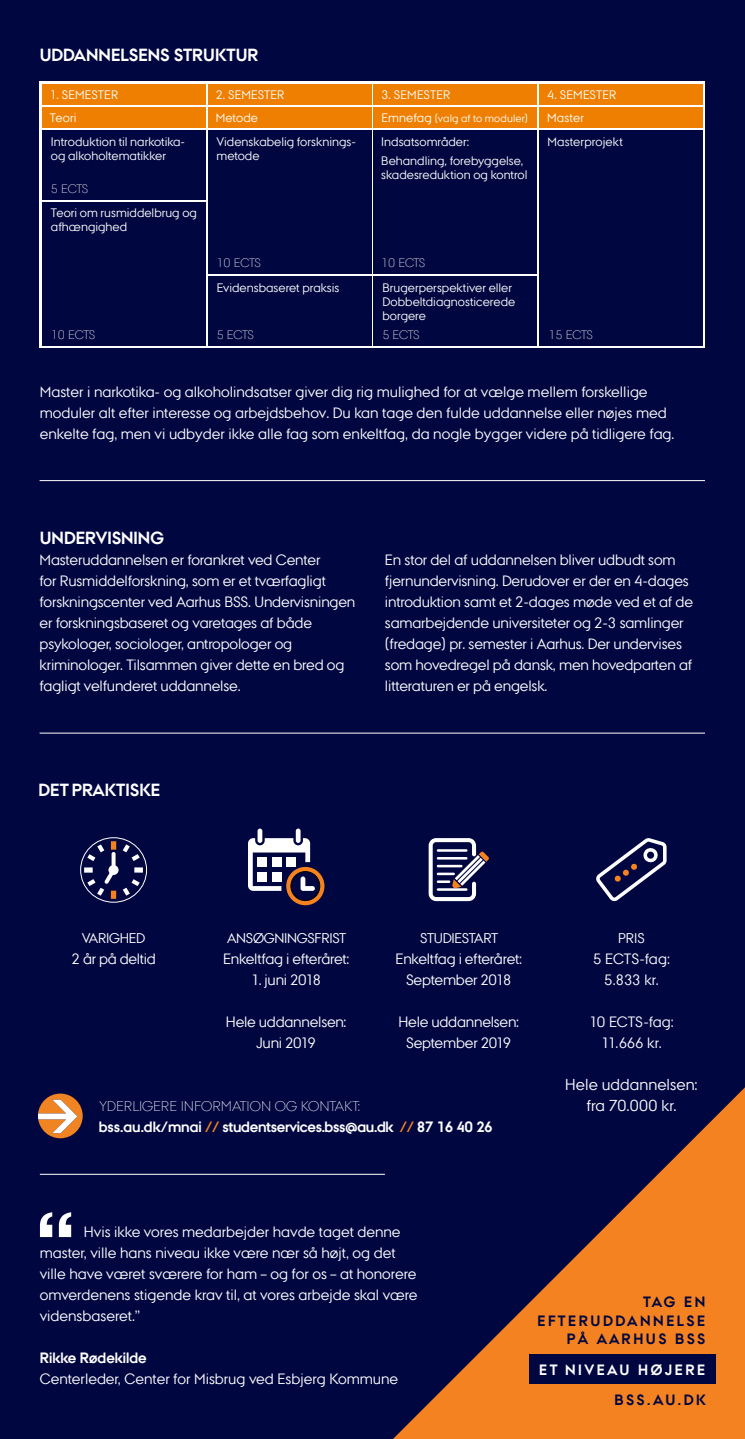
<style>
.page{position:relative;width:745px;height:1439px;background:#fff}
.page>*{position:absolute;margin:0;border:0;box-sizing:border-box;transform-origin:0 0}
.t1{font:700 94.5px "AU Passata";color:#fff}
.t2{font:700 17.5px "AU Passata";color:#fff}
.t3{font:15.75px/21px "AU Passata";letter-spacing:.005em;color:#fff;text-align:center}
.t4{font:14.88px/21px "AU Passata";letter-spacing:-.01em;color:#fff;text-align:center}
.t5{font:700 14.88px "AU Passata";letter-spacing:-.02em;color:#fff}
.t6{font:700 14.88px/18.7px "AU Passata";letter-spacing:.17em;color:#000640;text-align:right}
.t7{font:700 14.88px "AU Passata";color:#fff}
.t8{font:700 14.88px "AU Passata";letter-spacing:.17em;color:#fff}
.t9{font:14px "AU Passata";letter-spacing:-.02em;color:#fff}
.t10{font:300 14px "AU Passata";color:#fff}
.t11{font:12.25px/14px "AU Passata";letter-spacing:.005em;color:#fff}
.t12{font:300 12.25px "AU Passata";letter-spacing:-.05em;color:#fff}
.t13{font:10.5px "AU Passata";letter-spacing:.015em;color:#fff}
.s1{font-size:12.25px}
.s2{color:#f58220}
</style>
<div class="page">
<div style="left:0;top:0;width:744px;height:1439px;background:#000640"></div>
<svg style="left:40px;top:82px;width:664px;height:266px;fill:#fff"></svg>
<hr style="left:40px;top:480px;width:664px;height:1px;background:#fff">
<hr style="left:40px;top:733px;width:664px;height:1px;background:#fff">
<svg style="left:38px;top:1093px;width:45px;height:45px"></svg>
<div style="left:111px;top:841px;width:5px;height:8px;background:#f58220"></div>
<div style="left:84px;top:867px;width:9px;height:5px;background:#fff"></div>
<div style="left:111px;top:890px;width:5px;height:9px;background:#f58220"></div>
<div style="left:134px;top:867px;width:9px;height:5px;background:#fff"></div>
<svg style="left:87px;top:844px;width:53px;height:51px"></svg>
<div style="left:80px;top:837px;width:67px;height:65px;border:1px solid #fff;border-radius:50%"></div>
<div style="left:257px;top:828px;width:5px;height:15px;background:#fff;border-radius:2px"></div>
<div style="left:295px;top:828px;width:5px;height:15px;background:#fff;border-radius:2px"></div>
<svg style="left:286px;top:867px;width:38px;height:38px"></svg>
<div style="left:291px;top:871px;width:28px;height:29px;background:#000640;border-radius:50%"></div>
<div style="left:290px;top:871px;width:30px;height:30px;border:1px solid #000;border-radius:50%"></div>
<svg style="left:248px;top:838px;width:67px;height:53px"></svg>
<svg style="left:596px;top:838px;width:70px;height:64px"></svg>
<svg style="left:428px;top:838px;width:61px;height:63px"></svg>
<div style="left:42px;top:107px;width:163px;height:21px;background:#ee7f00"></div>
<div style="left:42px;top:84px;width:163px;height:21px;background:#ee7f00"></div>
<div style="left:208px;top:107px;width:163px;height:21px;background:#ee7f00"></div>
<div style="left:208px;top:84px;width:163px;height:21px;background:#ee7f00"></div>
<div style="left:373px;top:107px;width:163px;height:21px;background:#ee7f00"></div>
<div style="left:373px;top:84px;width:163px;height:21px;background:#ee7f00"></div>
<div style="left:539px;top:107px;width:163px;height:21px;background:#ee7f00"></div>
<div style="left:539px;top:84px;width:163px;height:21px;background:#ee7f00"></div>
<div style="left:42px;top:130px;width:163px;height:70px;background:#000640"></div>
<div style="left:208px;top:276px;width:163px;height:69px;background:#000640"></div>
<div style="left:373px;top:276px;width:163px;height:69px;background:#000640"></div>
<div style="left:42px;top:202px;width:163px;height:74px;background:#000640"></div>
<div style="left:42px;top:276px;width:163px;height:69px;background:#000640"></div>
<div style="left:208px;top:130px;width:163px;height:70px;background:#000640"></div>
<div style="left:208px;top:200px;width:163px;height:74px;background:#000640"></div>
<div style="left:373px;top:130px;width:163px;height:70px;background:#000640"></div>
<div style="left:373px;top:200px;width:163px;height:74px;background:#000640"></div>
<div style="left:539px;top:130px;width:163px;height:70px;background:#000640"></div>
<div style="left:539px;top:200px;width:163px;height:74px;background:#000640"></div>
<div style="left:539px;top:274px;width:163px;height:71px;background:#000640"></div>
<hr style="left:40px;top:1174px;width:344px;height:1px;background:#fff">
<svg style="left:393px;top:1088px;width:351px;height:351px"></svg>
<div style="left:528px;top:1354px;width:187px;height:30px;background:#000640"></div>
<p class="t2" style="left:40px;top:44px;width:220px">UDDANNELSENS STRUKTUR</p>
<p class="t11" style="left:50px;top:87px;width:70px">1. SEMESTER</p>
<p class="t11" style="left:215px;top:87px;width:70px">2. SEMESTER</p>
<p class="t11" style="left:381px;top:87px;width:70px">3. SEMESTER</p>
<p class="t11" style="left:50px;top:110px;width:28px">Teori</p>
<p class="t11" style="left:215px;top:110px;width:44px">Metode</p>
<p class="t13" style="left:381px;top:112px;width:148px"><span class="s1">Emnefag</span> (valg af to moduler)</p>
<p class="t11" style="left:51px;top:134px;width:136px">Introduktion til narkotika&shy;og alkoholtematikker</p>
<p class="t12" style="left:51px;top:181px;width:39px">5 ECTS</p>
<p class="t11" style="left:51px;top:206px;width:147px">Teori om rusmiddelbrug og afhængighed</p>
<p class="t11" style="left:216px;top:134px;width:141px">Videnskabelig forsknings&shy;metode</p>
<p class="t11" style="left:381px;top:132px;width:143px;line-height:18.9px">Indsatsområder:<br>Behandling, forebyggelse,</p>
<p class="t11" style="left:381px;top:167px;width:148px">skadesreduktion og kontrol</p>
<p class="t12" style="left:216px;top:255px;width:46px">10 ECTS</p>
<p class="t12" style="left:381px;top:255px;width:46px">10 ECTS</p>
<p class="t11" style="left:216px;top:280px;width:124px">Evidensbaseret praksis</p>
<p class="t11" style="left:382px;top:280px;width:134px">Brugerperspektiver eller<br>Dobbeltdiagnosticerede borgere</p>
<p class="t11" style="left:547px;top:87px;width:71px">4. SEMESTER</p>
<p class="t11" style="left:547px;top:110px;width:38px">Master</p>
<p class="t11" style="left:547px;top:134px;width:77px">Masterprojekt</p>
<p class="t12" style="left:51px;top:327px;width:46px">10 ECTS</p>
<p class="t12" style="left:216px;top:327px;width:39px">5 ECTS</p>
<p class="t12" style="left:382px;top:327px;width:39px">5 ECTS</p>
<p class="t12" style="left:548px;top:327px;width:46px">15 ECTS</p>
<p class="t4" style="left:40px;top:381px;width:635px;text-align:left">Master i narkotika- og alkoholindsatser giver dig rig mulighed for at vælge mellem forskellige moduler alt efter interesse og arbejdsbehov. Du kan tage den fulde uddannelse eller nøjes med enkelte fag, men vi udbyder ikke alle fag som enkeltfag, da nogle bygger videre på tidligere fag.</p>
<p class="t2" style="left:40px;top:527px;width:125px">UNDERVISNING</p>
<p class="t4" style="left:40px;top:549px;width:317px;text-align:left">Masteruddannelsen er forankret ved Center<br>for Rusmiddelforskning, som er et tværfagligt forskningscenter ved Aarhus BSS. Undervisningen er forskningsbaseret og varetages af både psykologer, sociologer, antropologer og kriminologer. Tilsammen giver dette en bred og fagligt velfunderet uddannelse.</p>
<p class="t4" style="left:385px;top:549px;width:309px;text-align:left">En stor del af uddannelsen bliver udbudt som fjernundervisning. Derudover er der en 4-dages introduktion samt et 2-dages møde ved et af de samarbejdende universiteter og 2-3 samlinger (fredage) pr. semester i Aarhus. Der undervises som hovedregel på dansk, men hovedparten af litteraturen er på engelsk.</p>
<p class="t2" style="left:38px;top:779px;width:123px">DET PRAKTISKE</p>
<p class="t9" style="left:82px;top:930px;width:65px">VARIGHED</p>
<p class="t4" style="left:71px;top:948px;width:86px">2 år på deltid</p>
<p class="t9" style="left:227px;top:930px;width:121px">ANSØGNINGSFRIST</p>
<p class="t4" style="left:223px;top:948px;width:128px">Enkeltfag i efteråret:</p>
<p class="t4" style="left:251px;top:969px;width:71px">1. juni 2018</p>
<p class="t4" style="left:226px;top:1011px;width:122px">Hele uddannelsen:<br>Juni 2019</p>
<p class="t9" style="left:420px;top:930px;width:79px">STUDIESTART</p>
<p class="t4" style="left:395px;top:948px;width:128px">Enkeltfag i efteråret:<br>September 2018</p>
<p class="t4" style="left:398px;top:1011px;width:122px">Hele uddannelsen:<br>September 2019</p>
<p class="t10" style="left:99px;top:1098px;width:262px">YDERLIGERE INFORMATION OG KONTAKT:</p>
<p class="t5" style="left:99px;top:1118px;width:395px">bss.au.dk/mnai <span class="s2">//</span> studentservices.bss@au.dk <span class="s2">//</span> 87 16 40 26</p>
<p class="t9" style="left:617px;top:930px;width:28px">PRIS</p>
<p class="t4" style="left:592px;top:948px;width:78px">5 ECTS-fag:<br>5.833 kr.</p>
<p class="t4" style="left:588px;top:1011px;width:86px">10 ECTS-fag:<br>11.666 kr.</p>
<p class="t3" style="left:565px;top:1074px;width:134px">Hele uddannelsen: fra 70.000 kr.</p>
<h1 class="t1" style="left:36px;top:1190px;width:41px">“</h1>
<p class="t4" style="left:40px;top:1221px;width:379px;text-align:left;text-indent:44px">Hvis ikke vores medarbejder havde taget denne master, ville hans niveau ikke være nær så højt, og det ville have været sværere for ham – og for os – at honorere omverdenens stigende krav til, at vores arbejde skal være vidensbaseret.”</p>
<p class="t7" style="left:40px;top:1349px;width:109px">Rikke Rødekilde</p>
<p class="t4" style="left:40px;top:1368px;width:360px">Centerleder, Center for Misbrug ved Esbjerg Kommune</p>
<p class="t6" style="left:537px;top:1292px;width:169px">TAG EN<br>EFTERUDDANNELSE<br>PÅ AARHUS BSS</p>
<p class="t8" style="left:538px;top:1360px;width:167px">ET NIVEAU HØJERE</p>
<p class="t6" style="left:614px;top:1390px;width:93px">BSS.AU.DK</p>
</div>
